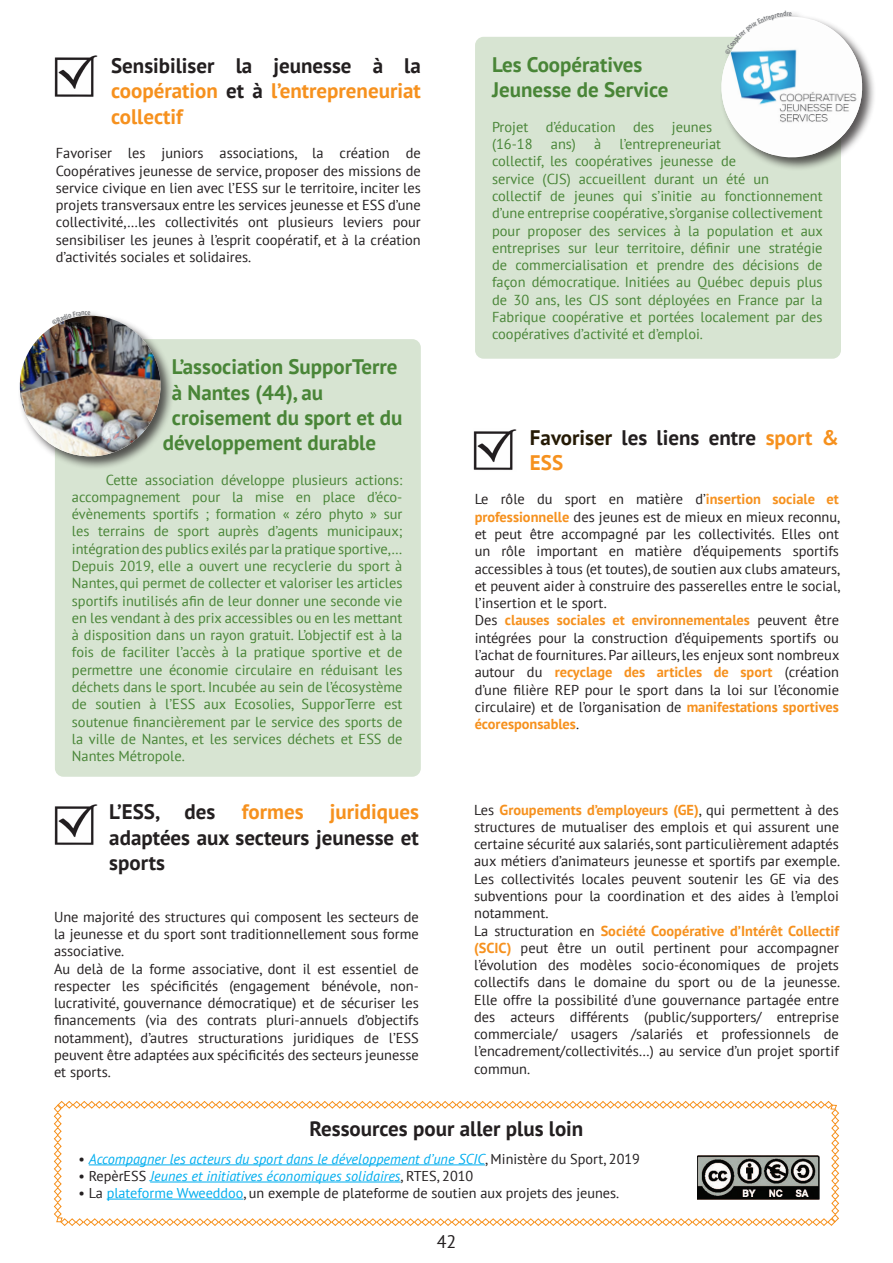
<style>
.page{position:relative;width:893px;height:1263px;background:#fff}
.page>*{position:absolute;margin:0;border:0;box-sizing:border-box;transform-origin:0 0}
.t1{font:700 21px/25.2px "PT Sans";color:#231f20}
.t2{font:700 21px/25.2px "PT Sans";color:#498537}
.t3{font:700 21px/25.2px "PT Sans";color:#f6911e;text-align:justify}
.t4{font:18px "PT Sans";color:#231f20}
.t5{font:14.4px/17.2px "PT Sans";color:#231f20;text-align:justify}
.t6{font:14.4px/17.2px "PT Sans";color:#498537}
.t7{font:italic 14.25px "PT Sans";color:#00aeef}
.t8{font:14.25px "PT Sans";color:#231f20}
.s1{color:#231f20}
.s2{color:#f6911e}
.s3{color:#251a05}
.s4{font-weight:700;color:#f6911e}
.s5{font-style:normal;color:#231f20}
.s6{color:#00aeef}
</style>
<div class="page">
<svg style="left:54px;top:1101px;width:785px;height:125px"></svg>
<img style="left:697px;top:1155px;width:122px;height:44px">
<img style="left:55px;top:55px;width:42px;height:42px">
<div style="left:475px;top:37px;width:366px;height:322px;background:#d7e4d2;border-radius:9px"></div>
<div style="left:719px;top:10px;width:157px;height:161px;background:#231f20;opacity:.75"></div>
<img style="left:474px;top:429px;width:42px;height:41px">
<div style="left:55px;top:339px;width:366px;height:438px;background:#d7e4d2;border-radius:9px"></div>
<div style="left:18px;top:309px;width:157px;height:161px;background:#231f20;opacity:.75"></div>
<img style="left:55px;top:804px;width:42px;height:41px">
<svg style="left:719px;top:10px;width:153px;height:157px"></svg>
<img style="left:18px;top:309px;width:152px;height:157px">
<p class="t3" style="left:111px;top:53px;width:311px"><span class="s1">Sensibiliser la jeunesse à la </span>coopération <span class="s1">et à</span> l’entrepreneuriat collectif</p>
<p class="t5" style="left:56px;top:144px;width:366px">Favoriser les juniors associations, la création de Coopératives jeunesse de service, proposer des missions de service civique en lien avec l’ESS sur le territoire, inciter les projets transversaux entre les services jeunesse et ESS d’une collectivité,…les collectivités ont plusieurs leviers pour sensibiliser les jeunes à l’esprit coopératif, et à la création d’activités sociales et solidaires.</p>
<p class="t2" style="left:172px;top:354px;width:227px">L’association SupporTerre</p>
<p class="t2" style="left:172px;top:379px;width:153px">à Nantes (44), au</p>
<p class="t2" style="left:172px;top:404px;width:232px">croisement du sport et du</p>
<p class="t2" style="left:163px;top:430px;width:215px">développement durable</p>
<p class="t6" style="left:72px;top:471px;width:332px;text-align:justify;text-indent:34px">Cette association développe plusieurs actions: accompagnement pour la mise en place d’éco&shy;évènements sportifs ; formation « zéro phyto » sur les terrains de sport auprès d’agents municipaux; intégration des publics exilés par la pratique sportive,… Depuis 2019, elle a ouvert une recyclerie du sport à Nantes, qui permet de collecter et valoriser les articles sportifs inutilisés afin de leur donner une seconde vie en les vendant à des prix accessibles ou en les mettant à disposition dans un rayon gratuit. L’objectif est à la fois de faciliter l’accès à la pratique sportive et de permettre une économie circulaire en réduisant les déchets dans le sport. Incubée au sein de l’écosystème de soutien à l’ESS aux Ecosolies, SupporTerre est soutenue financièrement par le service des sports de la ville de Nantes, et les services déchets et ESS de Nantes Métropole.</p>
<p class="t1" style="left:109px;top:799px;width:108px">L’ESS, des</p>
<p class="t3" style="left:242px;top:799px;width:63px">formes</p>
<p class="t1" style="left:109px;top:799px;width:311px;text-align:justify;text-indent:221px"><span class="s2">juridiques </span>adaptées aux secteurs jeunesse et sports</p>
<p class="t5" style="left:54px;top:908px;width:366px">Une majorité des structures qui composent les secteurs de la jeunesse et du sport sont traditionnellement sous forme associative.</p>
<p class="t5" style="left:54px;top:959px;width:366px">Au delà de la forme associative, dont il est essentiel de respecter les spécificités (engagement bénévole, non&shy;lucrativité, gouvernance démocratique) et de sécuriser les financements (via des contrats pluri-annuels d’objectifs notamment), d’autres structurations juridiques de l’ESS peuvent être adaptées aux spécificités des secteurs jeunesse et sports.</p>
<p class="t2" style="left:492px;top:52px;width:178px">Les Coopératives<br>Jeunesse de Service</p>
<p class="t6" style="left:492px;top:118px;width:222px">Projet d’éducation des jeunes (16-18</p>
<p class="t6" style="left:551px;top:135px;width:27px">ans)</p>
<p class="t6" style="left:594px;top:135px;width:9px">à</p>
<p class="t6" style="left:492px;top:135px;width:332px;text-indent:127px">l’entrepreneuriat<br>collectif, les coopératives jeunesse de<br>service (CJS) accueillent durant un été un<br>collectif de jeunes qui s’initie au fonctionnement d’une entreprise coopérative, s’organise collectivement pour proposer des services à la population et aux entreprises sur leur territoire, définir une stratégie de commercialisation et prendre des décisions de façon démocratique. Initiées au Québec depuis plus de 30 ans, les CJS sont déployées en France par la Fabrique coopérative et portées localement par des coopératives d’activité et d’emploi.</p>
<p class="t1" style="left:530px;top:424px;width:311px"><span class="s3">Favoriser</span> les liens entre <span class="s2">sport &amp;<br>ESS</span></p>
<p class="t5" style="left:475px;top:490px;width:367px">Le rôle du sport en matière d’<span class="s4">insertion sociale et professionnelle</span> des jeunes est de mieux en mieux reconnu, et peut être accompagné par les collectivités. Elles ont un rôle important en matière d’équipements sportifs accessibles à tous (et toutes), de soutien aux clubs amateurs, et peuvent aider à construire des passerelles entre le social, l’insertion et le sport.</p>
<p class="t5" style="left:475px;top:611px;width:366px">Des <span class="s4">clauses sociales et environnementales</span> peuvent être intégrées pour la construction d’équipements sportifs ou l’achat de fournitures. Par ailleurs, les enjeux sont nombreux autour du <span class="s4">recyclage des articles de sport</span> (création d’une filière REP pour le sport dans la loi sur l’économie circulaire) et de l’organisation de <span class="s4">manifestations sportives écoresponsables</span>.</p>
<p class="t5" style="left:474px;top:800px;width:367px">Les <span class="s4">Groupements d’employeurs (GE)</span>, qui permettent à des structures de mutualiser des emplois et qui assurent une certaine sécurité aux salariés, sont particulièrement adaptés aux métiers d’animateurs jeunesse et sportifs par exemple.<br>Les collectivités locales peuvent soutenir les GE via des subventions pour la coordination et des aides à l’emploi notamment.</p>
<p class="t5" style="left:474px;top:921px;width:367px">La structuration en <span class="s4">Société Coopérative d’Intérêt Collectif (SCIC)</span> peut être un outil pertinent pour accompagner l’évolution des modèles socio-économiques de projets collectifs dans le domaine du sport ou de la jeunesse.<br>Elle offre la possibilité d’une gouvernance partagée entre des acteurs différents (public/supporters/ entreprise commerciale/ usagers /salariés et professionnels de l’encadrement/collectivités…) au service d’un projet sportif commun.</p>
<p class="t1" style="left:310px;top:1115px;width:275px">Ressources pour aller plus loin</p>
<p class="t7" style="left:79px;top:1150px;width:563px"><span class="s5">•</span> Accompagner les acteurs du sport dans le développement d’une SCIC<span class="s5">, Ministère du Sport, 2019</span></p>
<p class="t7" style="left:79px;top:1167px;width:396px"><span class="s5">• RepèrESS</span> Jeunes et initiatives économiques solidaires<span class="s5">, RTES, 2010</span></p>
<p class="t8" style="left:79px;top:1184px;width:542px">• La <span class="s6">plateforme Wweeddoo</span>, un exemple de plateforme de soutien aux projets des jeunes.</p>
<p class="t4" style="left:437px;top:1230px;width:21px">42</p>
</div>
